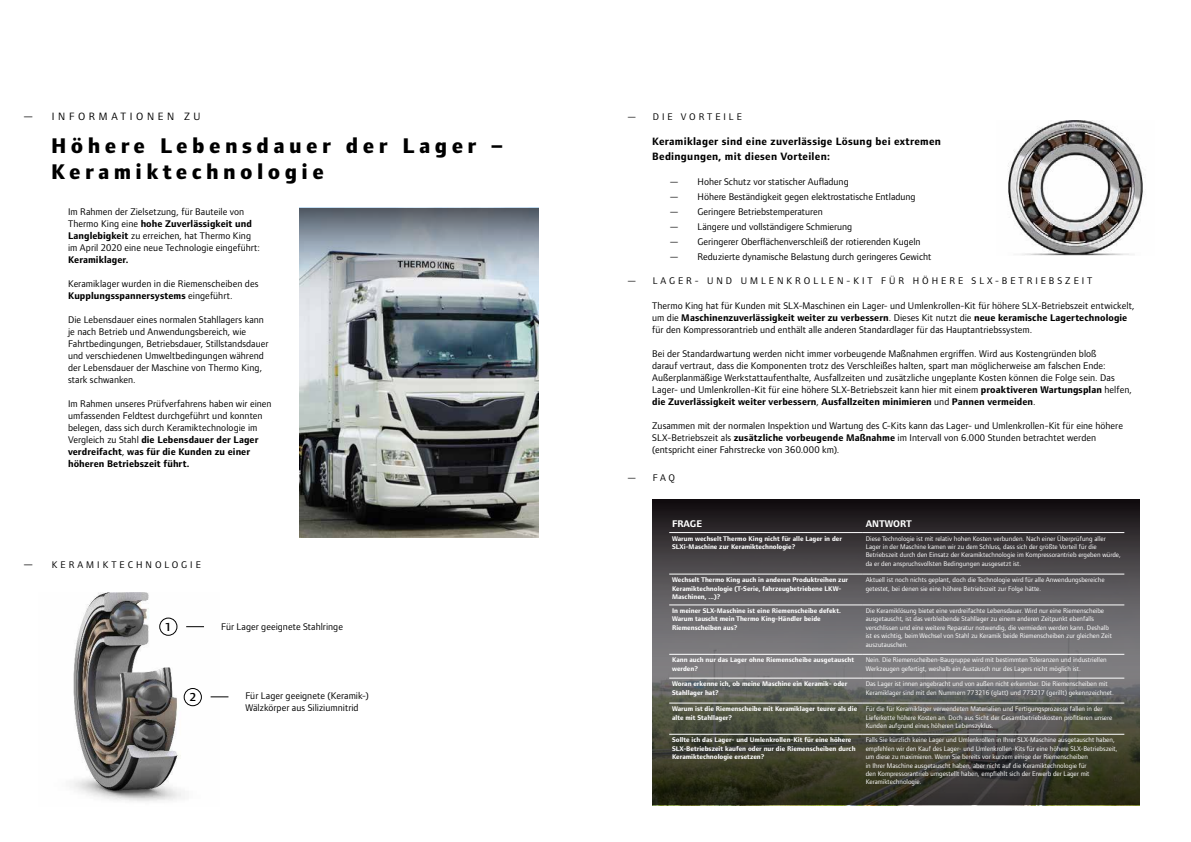
<style>
.page{position:relative;width:1191px;height:842px;background:#fff}
.page>*{position:absolute;margin:0;border:0;box-sizing:border-box;transform-origin:0 0}
.t1{font:800 22px/26px "Foundry Form Sans";letter-spacing:.2em;color:#000}
.t2{font:600 12px "Foundry Form Sans";color:#000}
.t3{font:700 11px/15px "Foundry Form Sans";letter-spacing:.025em;color:#000}
.t4{font:11px "Foundry Form Sans";letter-spacing:.33em;color:#000}
.t5{font:10px/12px "Foundry Form Sans";letter-spacing:.005em;color:#000}
.t6{font:10px "Foundry Form Sans";letter-spacing:.3em;color:#000}
.t7{font:700 10px "Foundry Form Sans";letter-spacing:.005em;color:#000}
.t8{font:700 10px "Foundry Form Sans";color:#fff}
.t9{font:7px/8.4px "Foundry Form Sans";color:#fff}
.t10{font:700 7px/8.4px "Foundry Form Sans";color:#fff}
.s1{font-weight:700}
.s2{font-size:11px}
</style>
<div class="page">
<img style="left:299px;top:293px;width:240px;height:244px">
<svg style="left:299px;top:208px;width:240px;height:85px;background:#9ba3ac"></svg>
<img style="left:1008px;top:120px;width:136px;height:136px">
<img style="left:73px;top:592px;width:147px;height:210px">
<svg style="left:652px;top:500px;width:488px;height:305px;background:#504f4c"></svg>
<div style="left:184px;top:688px;width:17px;height:18px;background:#fff;border-radius:50%"></div>
<div style="left:184px;top:688px;width:18px;height:18px;border:1px solid #000;border-radius:50%"></div>
<svg style="left:211px;top:697px;width:17px;height:1px"></svg>
<div style="left:160px;top:618px;width:17px;height:17px;background:#fff;border-radius:50%"></div>
<div style="left:159px;top:618px;width:18px;height:18px;border:1px solid #000;border-radius:50%"></div>
<svg style="left:186px;top:626px;width:18px;height:1px"></svg>
<hr style="left:669px;top:532px;width:194px;height:1px;background:#fff">
<hr style="left:863px;top:532px;width:261px;height:1px;background:#fff">
<hr style="left:669px;top:574px;width:194px;height:1px;background:#fff">
<hr style="left:863px;top:574px;width:261px;height:1px;background:#fff">
<hr style="left:669px;top:605px;width:194px;height:1px;background:#fff">
<hr style="left:863px;top:605px;width:261px;height:1px;background:#fff">
<hr style="left:669px;top:654px;width:194px;height:1px;background:#fff">
<hr style="left:863px;top:654px;width:261px;height:1px;background:#fff">
<hr style="left:669px;top:678px;width:194px;height:1px;background:#fff">
<hr style="left:863px;top:678px;width:261px;height:1px;background:#fff">
<hr style="left:669px;top:703px;width:194px;height:1px;background:#fff">
<hr style="left:863px;top:703px;width:261px;height:1px;background:#fff">
<hr style="left:669px;top:734px;width:194px;height:1px;background:#fff">
<hr style="left:863px;top:734px;width:261px;height:1px;background:#fff">
<p class="t4" style="left:23px;top:109px;width:179px">— INFORMATIONEN ZU</p>
<h1 class="t1" style="left:51px;top:134px;width:453px">Höhere Lebensdauer der Lager –<br>Keramiktechnologie</h1>
<p class="t5" style="left:68px;top:206px;width:193px">Im Rahmen der Zielsetzung, für Bauteile von Thermo King eine <span class="s1">hohe Zuverlässigkeit und Langlebigkeit</span> zu erreichen, hat Thermo King im April 2020 eine neue Technologie eingeführt:</p>
<p class="t7" style="left:68px;top:254px;width:62px">Keramiklager.</p>
<p class="t5" style="left:68px;top:278px;width:192px">Keramiklager wurden in die Riemenscheiben des<br><span class="s1">Kupplungsspannersystems</span> eingeführt.</p>
<p class="t5" style="left:68px;top:314px;width:202px">Die Lebensdauer eines normalen Stahllagers kann je nach Betrieb und Anwendungsbereich, wie Fahrtbedingungen, Betriebsdauer, Stillstandsdauer und verschiedenen Umweltbedingungen während der Lebensdauer der Maschine von Thermo King, stark schwanken.</p>
<p class="t5" style="left:68px;top:398px;width:205px">Im Rahmen unseres Prüfverfahrens haben wir einen umfassenden Feldtest durchgeführt und konnten belegen, dass sich durch Keramiktechnologie im Vergleich zu Stahl <span class="s1">die Lebensdauer der Lager verdreifacht</span>, <span class="s1">was für die Kunden zu einer höheren Betriebszeit führt.</span></p>
<p class="t6" style="left:23px;top:559px;width:180px"><span class="s2">—</span> KERAMIKTECHNOLOGIE</p>
<p class="t2" style="left:165px;top:620px;width:9px">1</p>
<p class="t5" style="left:221px;top:621px;width:123px">Für Lager geeignete Stahlringe</p>
<p class="t2" style="left:189px;top:690px;width:9px">2</p>
<p class="t5" style="left:245px;top:690px;width:125px">Für Lager geeignete (Keramik-)<br>Wälzkörper aus Siliziumnitrid</p>
<p class="t6" style="left:626px;top:110px;width:117px">— DIE VORTEILE</p>
<p class="t3" style="left:652px;top:134px;width:290px">Keramiklager sind eine zuverlässige Lösung bei extremen<br>Bedingungen, mit diesen Vorteilen:</p>
<p class="t5" style="left:669px;top:175px;width:181px">— Hoher Schutz vor statischer Aufladung</p>
<p class="t5" style="left:669px;top:190px;width:248px">— Höhere Beständigkeit gegen elektrostatische Entladung</p>
<p class="t5" style="left:669px;top:205px;width:155px">— Geringere Betriebstemperaturen</p>
<p class="t5" style="left:669px;top:220px;width:184px">— Längere und vollständigere Schmierung</p>
<p class="t5" style="left:669px;top:235px;width:253px">— Geringerer Oberflächenverschleiß der rotierenden Kugeln</p>
<p class="t5" style="left:669px;top:250px;width:264px">— Reduzierte dynamische Belastung durch geringeres Gewicht</p>
<p class="t6" style="left:626px;top:275px;width:467px">— LAGER- UND UMLENKROLLEN-KIT FÜR HÖHERE SLX-BETRIEBSZEIT</p>
<p class="t5" style="left:652px;top:300px;width:484px">Thermo King hat für Kunden mit SLX-Maschinen ein Lager- und Umlenkrollen-Kit für höhere SLX-Betriebszeit entwickelt, um die <span class="s1">Maschinenzuverlässigkeit weiter zu verbessern</span>. Dieses Kit nutzt die <span class="s1">neue keramische Lagertechnologie </span>für den Kompressorantrieb und enthält alle anderen Standardlager für das Hauptantriebssystem.</p>
<p class="t5" style="left:652px;top:348px;width:481px">Bei der Standardwartung werden nicht immer vorbeugende Maßnahmen ergriffen. Wird aus Kostengründen bloß<br>darauf vertraut, dass die Komponenten trotz des Verschleißes halten, spart man möglicherweise am falschen Ende:<br>Außerplanmäßige Werkstattaufenthalte, Ausfallzeiten und zusätzliche ungeplante Kosten können die Folge sein. Das Lager- und Umlenkrollen-Kit für eine höhere SLX-Betriebszeit kann hier mit einem <span class="s1">proaktiveren Wartungsplan</span> helfen, <span class="s1">die Zuverlässigkeit weiter verbessern</span>, <span class="s1">Ausfallzeiten minimieren</span> und <span class="s1">Pannen vermeiden</span>.</p>
<p class="t5" style="left:652px;top:420px;width:472px">Zusammen mit der normalen Inspektion und Wartung des C-Kits kann das Lager- und Umlenkrollen-Kit für eine höhere<br>SLX-Betriebszeit als <span class="s1">zusätzliche vorbeugende Maßnahme</span> im Intervall von 6.000 Stunden betrachtet werden (entspricht einer Fahrstrecke von 360.000 km).</p>
<p class="t5" style="left:626px;top:471px;width:50px">— FAQ</p>
<p class="t8" style="left:672px;top:518px;width:31px">FRAGE</p>
<p class="t8" style="left:865px;top:518px;width:48px">ANTWORT</p>
<p class="t10" style="left:672px;top:534px;width:171px">Warum wechselt Thermo King nicht für alle Lager in der<br>SLXi-Maschine zur Keramiktechnologie?</p>
<p class="t9" style="left:865px;top:534px;width:257px">Diese Technologie ist mit relativ hohen Kosten verbunden. Nach einer Überprüfung aller Lager in der Maschine kamen wir zu dem Schluss, dass sich der größte Vorteil für die Betriebszeit durch den Einsatz der Keramiktechnologie im Kompressorantrieb ergeben würde, da er den anspruchsvollsten Bedingungen ausgesetzt ist.</p>
<p class="t10" style="left:672px;top:576px;width:178px">Wechselt Thermo King auch in anderen Produktreihen zur<br>Keramiktechnologie (T-Serie, fahrzeugbetriebene LKW-<br>Maschinen, ...)?</p>
<p class="t9" style="left:865px;top:576px;width:240px">Aktuell ist noch nichts geplant, doch die Technologie wird für alle Anwendungsbereiche getestet, bei denen sie eine höhere Betriebszeit zur Folge hätte.</p>
<p class="t10" style="left:672px;top:607px;width:170px">In meiner SLX-Maschine ist eine Riemenscheibe defekt.<br>Warum tauscht mein Thermo King-Händler beide<br>Riemenscheiben aus?</p>
<p class="t9" style="left:865px;top:606px;width:248px">Die Keramiklösung bietet eine verdreifachte Lebensdauer. Wird nur eine Riemenscheibe ausgetauscht, ist das verbleibende Stahllager zu einem anderen Zeitpunkt ebenfalls verschlissen und eine weitere Reparatur notwendig, die vermieden werden kann. Deshalb ist es wichtig, beim Wechsel von Stahl zu Keramik beide Riemenscheiben zur gleichen Zeit auszutauschen.</p>
<p class="t10" style="left:672px;top:656px;width:183px">Kann auch nur das Lager ohne Riemenscheibe ausgetauscht werden?</p>
<p class="t9" style="left:865px;top:656px;width:242px">Nein. Die Riemenscheiben-Baugruppe wird mit bestimmten Toleranzen und industriellen<br>Werkzeugen gefertigt, weshalb ein Austausch nur des Lagers nicht möglich ist.</p>
<p class="t10" style="left:672px;top:680px;width:177px">Woran erkenne ich, ob meine Maschine ein Keramik- oder<br>Stahllager hat?</p>
<p class="t9" style="left:865px;top:680px;width:250px">Das Lager ist innen angebracht und von außen nicht erkennbar. Die Riemenscheiben mit<br>Keramiklager sind mit den Nummern 773216 (glatt) und 773217 (gerillt) gekennzeichnet.</p>
<p class="t10" style="left:672px;top:705px;width:187px">Warum ist die Riemenscheibe mit Keramiklager teurer als die alte mit Stahllager?</p>
<p class="t9" style="left:865px;top:705px;width:248px">Für die für Keramiklager verwendeten Materialien und Fertigungsprozesse fallen in der<br>Lieferkette höhere Kosten an. Doch aus Sicht der Gesamtbetriebskosten profitieren unsere<br>Kunden aufgrund eines höheren Lebenszyklus.</p>
<p class="t10" style="left:672px;top:736px;width:185px">Sollte ich das Lager- und Umlenkrollen-Kit für eine höhere<br>SLX-Betriebszeit kaufen oder nur die Riemenscheiben durch<br>Keramiktechnologie ersetzen?</p>
<p class="t9" style="left:865px;top:736px;width:253px">Falls Sie kürzlich keine Lager und Umlenkrollen in Ihrer SLX-Maschine ausgetauscht haben, empfehlen wir den Kauf des Lager- und Umlenkrollen-Kits für eine höhere SLX-Betriebszeit, um diese zu maximieren. Wenn Sie bereits vor kurzem einige der Riemenscheiben<br>in Ihrer Maschine ausgetauscht haben, aber nicht auf die Keramiktechnologie für<br>den Kompressorantrieb umgestellt haben, empfiehlt sich der Erwerb der Lager mit Keramiktechnologie.</p>
</div>
